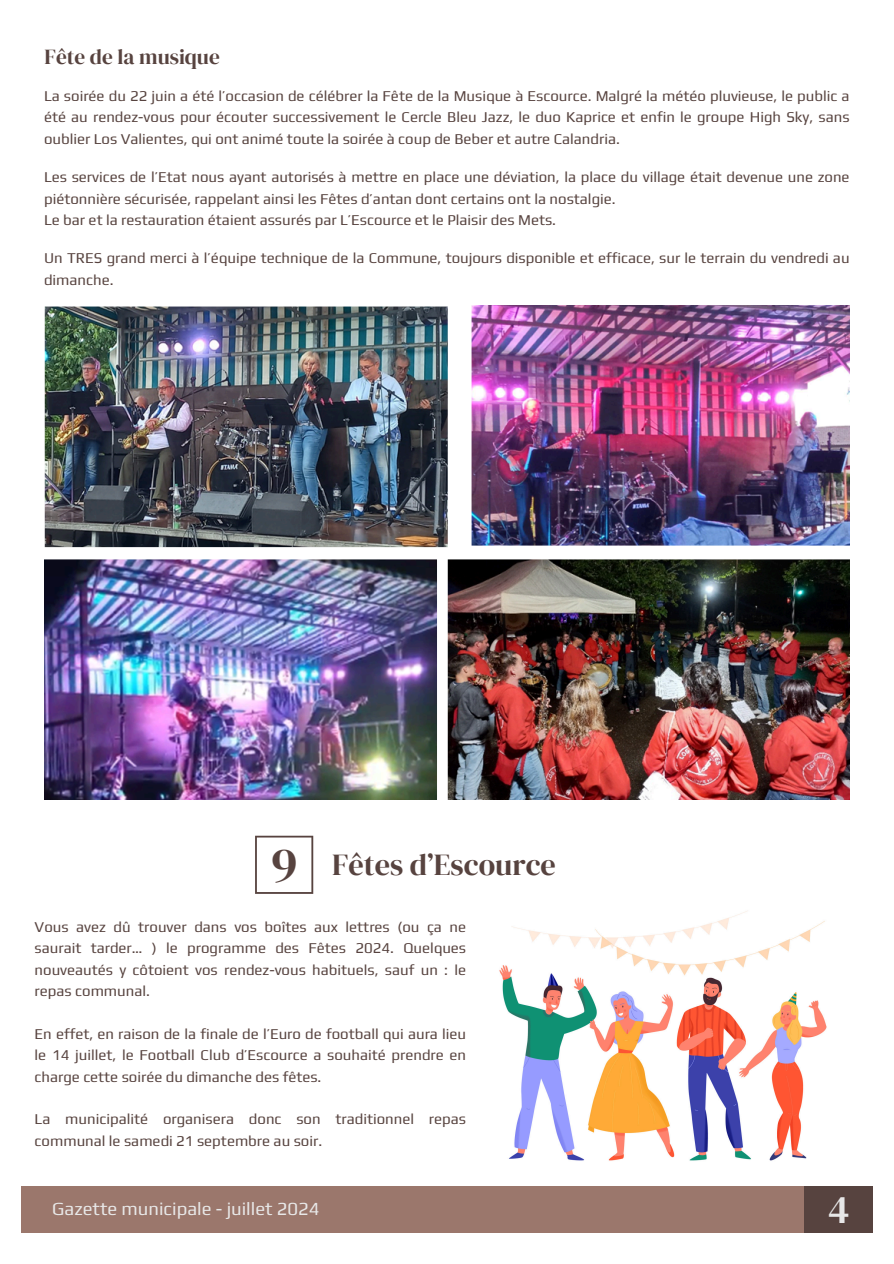
<style>
.page{position:relative;width:894px;height:1264px;background:#fff}
.page>*{position:absolute;margin:0;border:0;box-sizing:border-box;transform-origin:0 0}
.t1{font:49.35px "DM Serif Display";color:#57433f}
.t2{font:39.75px "DM Serif Display";color:#e8e8e8}
.t3{font:30.3px "DM Serif Display";color:#57433f}
.t4{font:21.3px "DM Serif Display";color:#57433f}
.t5{font:18.45px "Play";color:#e8e8e8}
.t6{font:15px/21.3px "Play";color:#57433f;text-align:justify}
</style>
<div class="page">
<svg style="left:255px;top:835px;width:58px;height:58px"></svg>
<img style="left:499px;top:911px;width:328px;height:250px">
<div style="left:21px;top:1186px;width:785px;height:46px;background:#9b776c"></div>
<div style="left:804px;top:1186px;width:68px;height:46px;background:#57433f"></div>
<img style="left:44px;top:305px;width:804px;height:494px">
<h3 class="t4" style="left:45px;top:42px;width:177px">Fête de la musique</h3>
<p class="t6" style="left:44px;top:84px;width:806px;line-height:21.8px">La soirée du 22 juin a été l’occasion de célébrer la Fête de la Musique à Escource. Malgré la météo pluvieuse, le public a été au rendez-vous pour écouter successivement le Cercle Bleu Jazz, le duo Kaprice et enfin le groupe High Sky, sans oublier Los Valientes, qui ont animé toute la soirée à coup de Beber et autre Calandria.</p>
<p class="t6" style="left:44px;top:165px;width:806px;line-height:21.8px">Les services de l’Etat nous ayant autorisés à mettre en place une déviation, la place du village était devenue une zone piétonnière sécurisée, rappelant ainsi les Fêtes d’antan dont certains ont la nostalgie.</p>
<p class="t6" style="left:44px;top:209px;width:513px">Le bar et la restauration étaient assurés par L’Escource et le Plaisir des Mets.</p>
<p class="t6" style="left:44px;top:246px;width:806px;line-height:21.8px">Un TRES grand merci à l’équipe technique de la Commune, toujours disponible et efficace, sur le terrain du vendredi au dimanche.</p>
<h2 class="t1" style="left:271px;top:830px;width:28px">9</h2>
<p class="t3" style="left:332px;top:843px;width:225px">Fêtes d’Escource</p>
<p class="t6" style="left:35px;top:916px;width:433px">Vous avez dû trouver dans vos boîtes aux lettres (ou ça ne saurait tarder… ) le programme des Fêtes 2024. Quelques nouveautés y côtoient vos rendez-vous habituels, sauf un : le repas communal.</p>
<p class="t6" style="left:35px;top:1022px;width:433px">En effet, en raison de la finale de l’Euro de football qui aura lieu le 14 juillet, le Football Club d’Escource a souhaité prendre en charge cette soirée du dimanche des fêtes.</p>
<p class="t6" style="left:35px;top:1108px;width:433px">La municipalité organisera donc son traditionnel repas communal le samedi 21 septembre au soir.</p>
<h1 class="t5" style="left:52px;top:1197px;width:269px">Gazette municipale - juillet 2024</h1>
<p class="t2" style="left:827px;top:1181px;width:23px">4</p>
</div>
